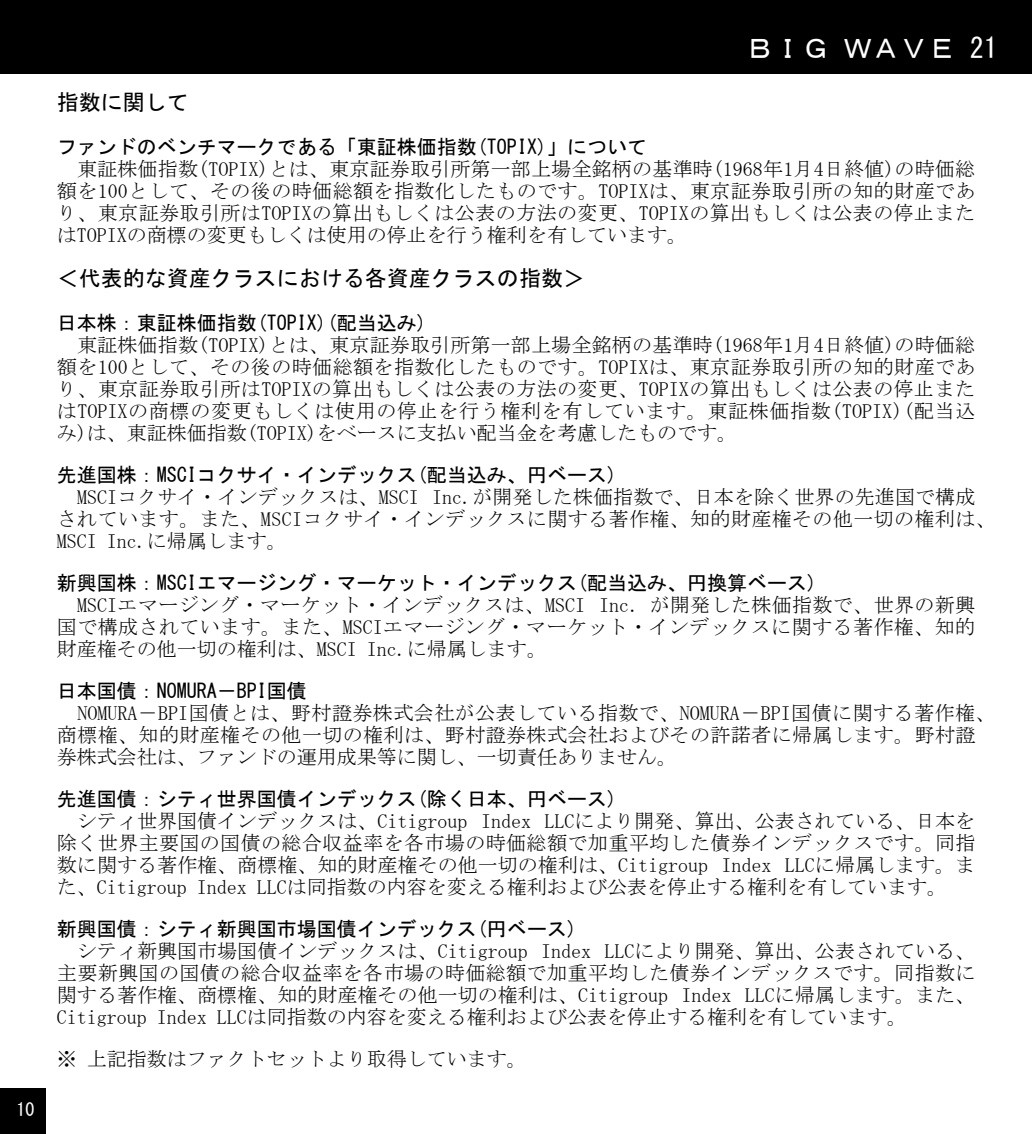
<style>
.page{position:relative;width:1032px;height:1134px;background:#fff}
.page>*{position:absolute;margin:0;border:0;box-sizing:border-box;transform-origin:0 0}
.t1{font:28px "MS Gothic";color:#fff}
.t2{font:22px "MS Gothic";color:#000}
.t3{font:20px/22px "MS Mincho";color:#000;text-align:justify}
.t4{font:20px "MS Gothic";color:#000}
.t5{font:20px/22px "MS Mincho";letter-spacing:.02em;color:#000}
.t6{font:18px "MS Gothic";color:#fff}
</style>
<div class="page">
<div style="left:0;top:0;width:1032px;height:74px;background:#000"></div>
<div style="left:0;top:1089px;width:45px;height:45px;background:#000"></div>
<p class="t6" style="left:17px;top:1101px;width:19px">10</p>
<h1 class="t1" style="left:746px;top:34px;width:253px">ＢＩＧ ＷＡＶＥ 21</h1>
<p class="t2" style="left:57px;top:91px;width:133px">指数に関して</p>
<p class="t4" style="left:57px;top:137px;width:592px">ファンドのベンチマークである「東証株価指数(TOPIX)」について</p>
<p class="t3" style="left:57px;top:158px;width:920px">　東証株価指数(TOPIX)とは、東京証券取引所第一部上場全銘柄の基準時(1968年1月4日終値)の時価総額を100として、その後の時価総額を指数化したものです。TOPIXは、東京証券取引所の知的財産であり、東京証券取引所はTOPIXの算出もしくは公表の方法の変更、TOPIXの算出もしくは公表の停止またはTOPIXの商標の変更もしくは使用の停止を行う権利を有しています。</p>
<p class="t2" style="left:57px;top:267px;width:529px">＜代表的な資産クラスにおける各資産クラスの指数＞</p>
<p class="t4" style="left:57px;top:313px;width:371px">日本株：東証株価指数(TOPIX)(配当込み)</p>
<p class="t3" style="left:57px;top:334px;width:920px">　東証株価指数(TOPIX)とは、東京証券取引所第一部上場全銘柄の基準時(1968年1月4日終値)の時価総額を100として、その後の時価総額を指数化したものです。TOPIXは、東京証券取引所の知的財産であり、東京証券取引所はTOPIXの算出もしくは公表の方法の変更、TOPIXの算出もしくは公表の停止またはTOPIXの商標の変更もしくは使用の停止を行う権利を有しています。東証株価指数(TOPIX)(配当込み)は、東証株価指数(TOPIX)をベースに支払い配当金を考慮したものです。</p>
<p class="t4" style="left:57px;top:465px;width:562px">先進国株：MSCIコクサイ・インデックス(配当込み、円ベース)</p>
<p class="t3" style="left:57px;top:486px;width:940px;text-align:left">　MSCIコクサイ・インデックスは、MSCI Inc.が開発した株価指数で、日本を除く世界の先進国で構成されています。また、MSCIコクサイ・インデックスに関する著作権、知的財産権その他一切の権利は、<br>MSCI Inc.に帰属します。</p>
<p class="t4" style="left:57px;top:573px;width:762px">新興国株：MSCIエマージング・マーケット・インデックス(配当込み、円換算ベース)</p>
<p class="t3" style="left:57px;top:594px;width:920px">　MSCIエマージング・マーケット・インデックスは、MSCI Inc．が開発した株価指数で、世界の新興国で構成されています。また、MSCIエマージング・マーケット・インデックスに関する著作権、知的財産権その他一切の権利は、MSCI Inc.に帰属します。</p>
<p class="t4" style="left:57px;top:681px;width:251px">日本国債：NOMURA－BPI国債</p>
<p class="t5" style="left:57px;top:702px;width:940px">　NOMURA－BPI国債とは、野村證券株式会社が公表している指数で、NOMURA－BPI国債に関する著作権、商標権、知的財産権その他一切の権利は、野村證券株式会社およびその許諾者に帰属します。野村證券株式会社は、ファンドの運用成果等に関し、一切責任ありません。</p>
<p class="t4" style="left:57px;top:789px;width:562px">先進国債：シティ世界国債インデックス(除く日本、円ベース)</p>
<p class="t3" style="left:57px;top:810px;width:920px">　シティ世界国債インデックスは、Citigroup Index LLCにより開発、算出、公表されている、日本を除く世界主要国の国債の総合収益率を各市場の時価総額で加重平均した債券インデックスです。同指数に関する著作権、商標権、知的財産権その他一切の権利は、Citigroup Index LLCに帰属します。また、Citigroup Index LLCは同指数の内容を変える権利および公表を停止する権利を有しています。</p>
<p class="t4" style="left:57px;top:919px;width:522px">新興国債：シティ新興国市場国債インデックス(円ベース)</p>
<p class="t3" style="left:57px;top:940px;width:920px">　シティ新興国市場国債インデックスは、Citigroup Index LLCにより開発、算出、公表されている、主要新興国の国債の総合収益率を各市場の時価総額で加重平均した債券インデックスです。同指数に関する著作権、商標権、知的財産権その他一切の権利は、Citigroup Index LLCに帰属します。また、Citigroup Index LLCは同指数の内容を変える権利および公表を停止する権利を有しています。</p>
<p class="t3" style="left:57px;top:1048px;width:472px">※ 上記指数はファクトセットより取得しています。</p>
</div>
